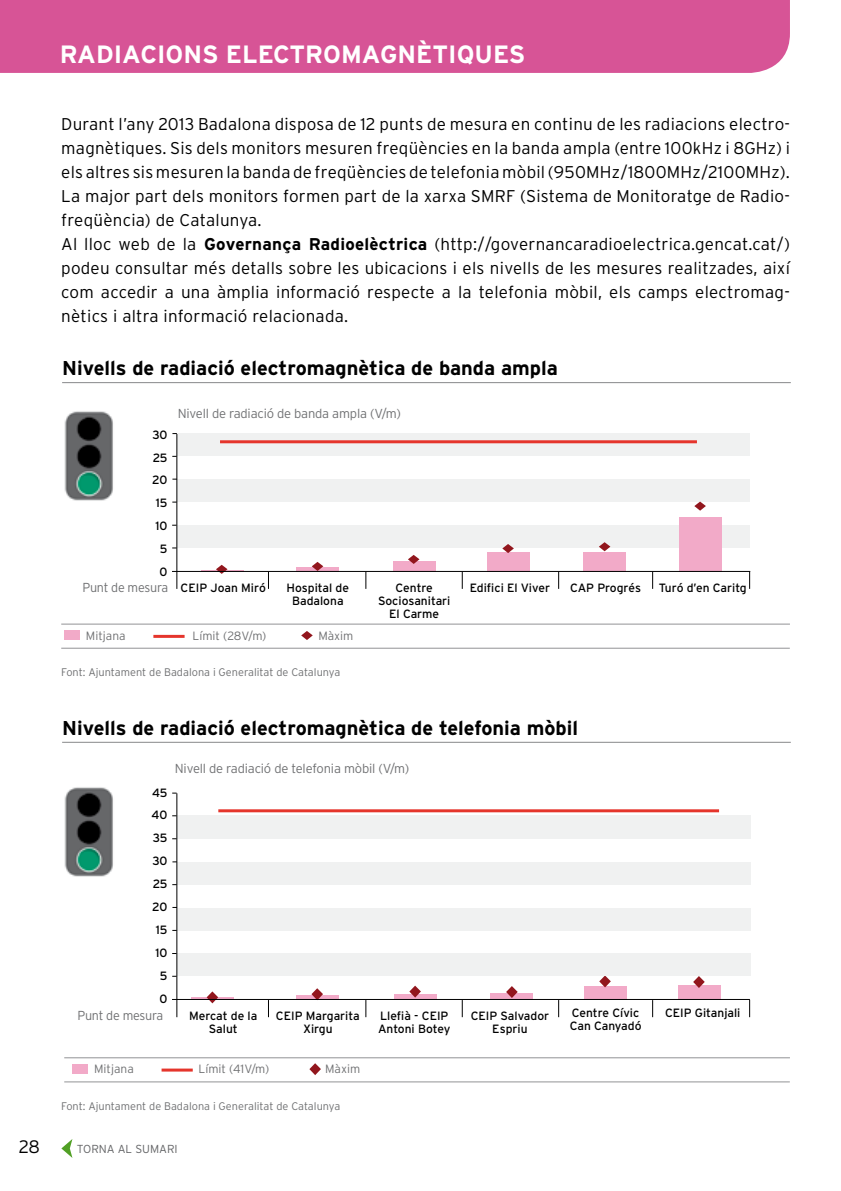
<style>
.page{position:relative;width:841px;height:1191px;background:#fff}
.page>*{position:absolute;margin:0;border:0;box-sizing:border-box;transform-origin:0 0}
.t1{font:700 25px "Interstate";color:#fff}
.t2{font:700 20px "Interstate";color:#000}
.t3{font:300 18px "Interstate";color:#000}
.t4{font:300 17px/24px "Interstate";letter-spacing:.015em;color:#000}
.t5{font:300 13px "Interstate";letter-spacing:-.015em;color:#707173}
.t6{font:12px/22.8px "Interstate";color:#000;text-align:center}
.t7{font:300 12px "Interstate";color:#707173}
.t8{font:300 11.6px "Interstate";color:#646567}
.t9{font:300 11px "Interstate";color:#707173}
.s1{font-weight:700}
</style>
<div class="page">
<div style="left:0;top:0;width:790px;height:73px;background:#d75496"></div>
<svg style="left:61px;top:1139px;width:11px;height:19px"></svg>
<hr style="left:297px;top:995px;width:42px;height:4px;background:#f2aac8">
<div style="left:394px;top:994px;width:43px;height:5px;background:#f2aac8"></div>
<div style="left:491px;top:993px;width:42px;height:6px;background:#f2aac8"></div>
<div style="left:584px;top:985px;width:42px;height:14px;background:#f2aac8"></div>
<div style="left:678px;top:985px;width:42px;height:14px;background:#f2aac8"></div>
<hr style="left:192px;top:997px;width:42px;height:2px;background:#f2aac8">
<svg style="left:207px;top:991px;width:11px;height:12px"></svg>
<svg style="left:311px;top:988px;width:12px;height:11px"></svg>
<svg style="left:409px;top:985px;width:12px;height:12px"></svg>
<svg style="left:506px;top:986px;width:12px;height:12px"></svg>
<svg style="left:599px;top:976px;width:12px;height:11px"></svg>
<svg style="left:693px;top:976px;width:12px;height:12px"></svg>
<div style="left:177px;top:953px;width:573px;height:23px;background:#f0f1f1"></div>
<div style="left:177px;top:907px;width:573px;height:23px;background:#f0f1f1"></div>
<div style="left:177px;top:861px;width:573px;height:23px;background:#f0f1f1"></div>
<div style="left:177px;top:815px;width:573px;height:23px;background:#f0f1f1"></div>
<div style="left:177px;top:525px;width:572px;height:23px;background:#f0f1f1"></div>
<div style="left:177px;top:479px;width:572px;height:23px;background:#f0f1f1"></div>
<div style="left:177px;top:433px;width:572px;height:23px;background:#f0f1f1"></div>
<hr style="left:202px;top:570px;width:42px;height:2px;background:#f2aac8">
<svg style="left:297px;top:567px;width:42px;height:4px"></svg>
<div style="left:393px;top:561px;width:42px;height:11px;background:#f2aac8"></div>
<div style="left:487px;top:552px;width:43px;height:20px;background:#f2aac8"></div>
<div style="left:584px;top:552px;width:42px;height:20px;background:#f2aac8"></div>
<div style="left:679px;top:517px;width:42px;height:55px;background:#f2aac8"></div>
<hr style="left:220px;top:440px;width:477px;height:3px;background:#e5352c">
<svg style="left:312px;top:562px;width:11px;height:9px"></svg>
<svg style="left:216px;top:565px;width:11px;height:9px"></svg>
<hr style="left:62px;top:382px;width:729px;height:1px;background:#87888a">
<hr style="left:62px;top:742px;width:729px;height:1px;background:#87888a">
<img style="left:64px;top:411px;width:49px;height:90px">
<img style="left:64px;top:787px;width:49px;height:90px">
<div style="left:64px;top:630px;width:16px;height:10px;background:#f2aac8"></div>
<hr style="left:176px;top:434px;width:1px;height:155px;background:#000">
<hr style="left:176px;top:793px;width:1px;height:224px;background:#000">
<hr style="left:61px;top:624px;width:729px;height:1px;background:#929395">
<hr style="left:61px;top:648px;width:729px;height:1px;background:#929395">
<svg style="left:268px;top:572px;width:1px;height:17px"></svg>
<svg style="left:365px;top:572px;width:1px;height:17px"></svg>
<svg style="left:462px;top:572px;width:1px;height:17px"></svg>
<svg style="left:558px;top:572px;width:1px;height:17px"></svg>
<svg style="left:652px;top:572px;width:1px;height:17px"></svg>
<svg style="left:749px;top:572px;width:1px;height:17px"></svg>
<svg style="left:268px;top:1000px;width:1px;height:17px"></svg>
<svg style="left:365px;top:1000px;width:1px;height:17px"></svg>
<svg style="left:462px;top:1000px;width:1px;height:17px"></svg>
<svg style="left:558px;top:1000px;width:1px;height:17px"></svg>
<svg style="left:652px;top:1000px;width:1px;height:17px"></svg>
<svg style="left:749px;top:1000px;width:1px;height:17px"></svg>
<hr style="left:172px;top:571px;width:578px;height:1px;background:#000">
<hr style="left:153px;top:635px;width:32px;height:3px;background:#e5352c">
<div style="left:72px;top:1064px;width:16px;height:10px;background:#f2aac8"></div>
<hr style="left:64px;top:1057px;width:726px;height:1px;background:#929395">
<hr style="left:64px;top:1081px;width:726px;height:1px;background:#929395">
<hr style="left:162px;top:1068px;width:31px;height:3px;background:#e5352c">
<hr style="left:172px;top:999px;width:578px;height:1px;background:#000">
<hr style="left:218px;top:809px;width:501px;height:3px;background:#e5352c">
<svg style="left:408px;top:555px;width:11px;height:9px"></svg>
<svg style="left:502px;top:544px;width:12px;height:9px"></svg>
<svg style="left:599px;top:542px;width:11px;height:9px"></svg>
<svg style="left:694px;top:501px;width:12px;height:10px"></svg>
<svg style="left:301px;top:631px;width:12px;height:9px"></svg>
<svg style="left:309px;top:1063px;width:12px;height:12px"></svg>
<h1 class="t1" style="left:60px;top:40px;width:467px">RADIACIONS ELECTROMAGNÈTIQUES</h1>
<p class="t4" style="left:61px;top:111px;width:730px">Durant l’any 2013 Badalona disposa de 12 punts de mesura en continu de les radiacions electro&shy;magnètiques. Sis dels monitors mesuren freqüències en la banda ampla (entre 100kHz i 8GHz) i els altres sis mesuren la banda de freqüències de telefonia mòbil (950MHz/1800MHz/2100MHz).<br>La major part dels monitors formen part de la xarxa SMRF (Sistema de Monitoratge de Radio&shy;freqüència) de Catalunya.<br>Al lloc web de la <span class="s1">Governança Radioelèctrica</span> (http://governancaradioelectrica.gencat.cat/) podeu consultar més detalls sobre les ubicacions i els nivells de les mesures realitzades, així com accedir a una àmplia informació respecte a la telefonia mòbil, els camps electromag&shy;nètics i altra informació relacionada.</p>
<p class="t2" style="left:62px;top:357px;width:497px">Nivells de radiació electromagnètica de banda ampla</p>
<p class="t6" style="left:152px;top:423px;width:17px;text-align:right">30<br>25<br>20<br>15<br>10<br>5<br>0</p>
<p class="t5" style="left:82px;top:580px;width:87px">Punt de mesura</p>
<p class="t5" style="left:178px;top:406px;width:225px">Nivell de radiació de banda ampla (V/m)</p>
<p class="t6" style="left:181px;top:576px;width:87px">CEIP Joan Miró</p>
<p class="t6" style="left:287px;top:581px;width:64px;line-height:13px">Hospital de<br>Badalona</p>
<p class="t6" style="left:378px;top:581px;width:74px;line-height:13px">Centre<br>Sociosanitari<br>El Carme</p>
<p class="t7" style="left:86px;top:629px;width:41px">Mitjana</p>
<p class="t7" style="left:192px;top:629px;width:75px">Límit (28V/m)</p>
<p class="t7" style="left:318px;top:629px;width:37px">Màxim</p>
<p class="t9" style="left:61px;top:666px;width:280px">Font: Ajuntament de Badalona i Generalitat de Catalunya</p>
<p class="t6" style="left:470px;top:576px;width:82px">Edifici El Viver</p>
<p class="t6" style="left:570px;top:576px;width:73px">CAP Progrés</p>
<p class="t2" style="left:62px;top:717px;width:517px">Nivells de radiació electromagnètica de telefonia mòbil</p>
<p class="t6" style="left:152px;top:781px;width:17px;text-align:right">45<br>40<br>35<br>30<br>25<br>20<br>15<br>10<br>5<br>0</p>
<p class="t5" style="left:78px;top:1007px;width:87px">Punt de mesura</p>
<p class="t5" style="left:175px;top:760px;width:236px">Nivell de radiació de telefonia mòbil (V/m)</p>
<p class="t6" style="left:189px;top:1009px;width:70px;line-height:13px">Mercat de la<br>Salut</p>
<p class="t6" style="left:276px;top:1009px;width:85px;line-height:13px">CEIP Margarita<br>Xirgu</p>
<p class="t6" style="left:378px;top:1009px;width:74px;line-height:13px;text-align:left">Llefià - CEIP<br>Antoni Botey</p>
<p class="t7" style="left:94px;top:1062px;width:41px">Mitjana</p>
<p class="t7" style="left:198px;top:1062px;width:72px">Límit (41V/m)</p>
<p class="t7" style="left:325px;top:1062px;width:37px">Màxim</p>
<p class="t9" style="left:61px;top:1100px;width:280px">Font: Ajuntament de Badalona i Generalitat de Catalunya</p>
<p class="t3" style="left:19px;top:1136px;width:22px">28</p>
<p class="t8" style="left:77px;top:1142px;width:103px">TORNA AL SUMARI</p>
<p class="t6" style="left:471px;top:1009px;width:80px;line-height:13px">CEIP Salvador<br>Espriu</p>
<p class="t6" style="left:570px;top:1006px;width:73px;line-height:13px;text-align:left">Centre Cívic<br>Can Canyadó</p>
<p class="t6" style="left:659px;top:576px;width:90px">Turó d’en Caritg</p>
<p class="t6" style="left:665px;top:1001px;width:77px">CEIP Gitanjali</p>
</div>
